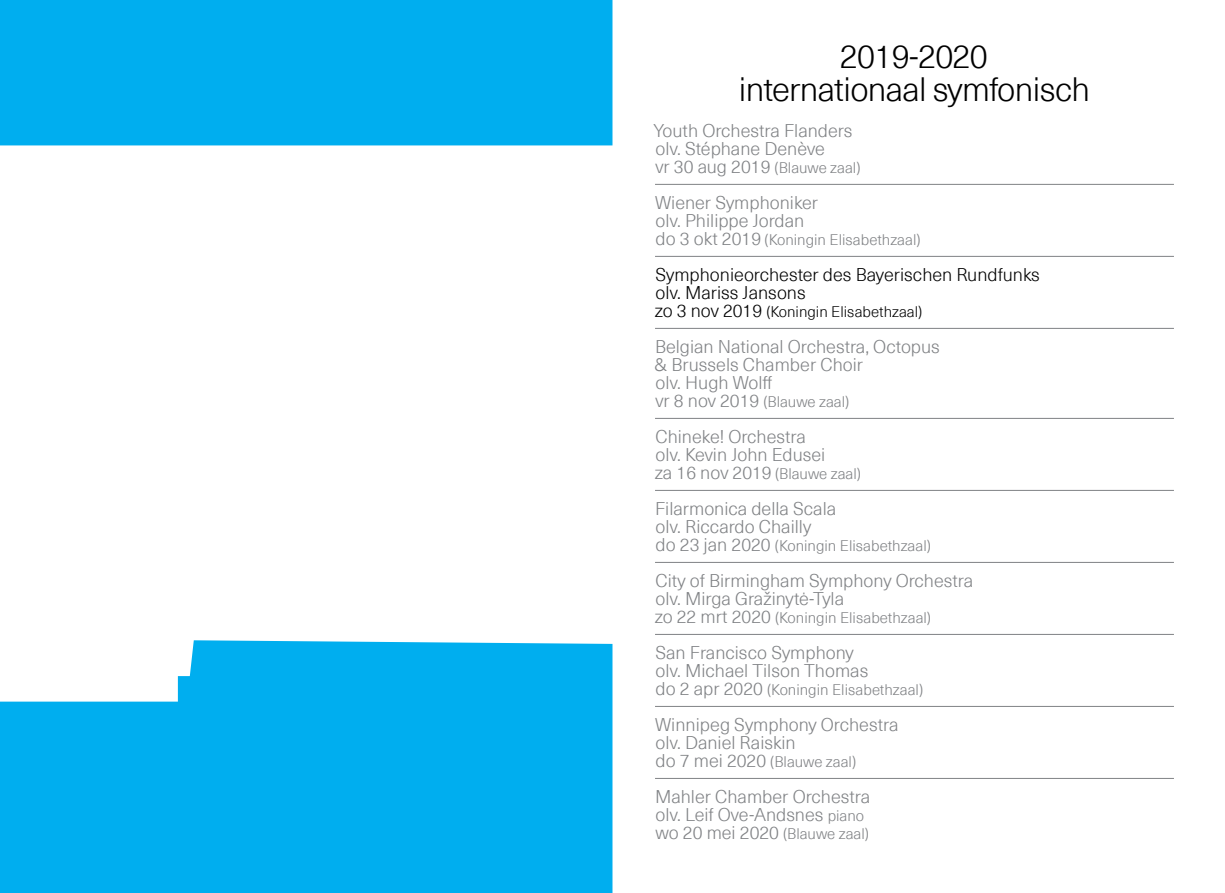
<style>
.page{position:relative;width:1225px;height:893px;background:#fff}
.page>*{position:absolute;margin:0;border:0;box-sizing:border-box;transform-origin:0 0}
.t1{font:300 33px/33px "Neue Haas Unica Pro";letter-spacing:-.02em;color:#000;text-align:center}
.t2{font:300 18px/18px "Neue Haas Unica Pro";color:#808285}
.t3{font:300 18px/18px "Neue Haas Unica Pro";color:#000}
.t4{font:300 15px "Neue Haas Unica Pro";color:#808285}
.t5{font:300 15px "Neue Haas Unica Pro";color:#000}
.s1{font-size:18px}
.s2{font-size:15px}
</style>
<div class="page">
<svg style="left:0;top:0;width:612px;height:893px"></svg>
<hr style="left:655px;top:184px;width:519px;height:1px;background:#808285">
<hr style="left:655px;top:256px;width:519px;height:1px;background:#808285">
<hr style="left:655px;top:328px;width:519px;height:1px;background:#808285">
<hr style="left:655px;top:418px;width:519px;height:1px;background:#808285">
<hr style="left:655px;top:490px;width:519px;height:1px;background:#808285">
<hr style="left:655px;top:562px;width:519px;height:1px;background:#808285">
<hr style="left:655px;top:634px;width:519px;height:1px;background:#808285">
<hr style="left:655px;top:706px;width:519px;height:1px;background:#808285">
<hr style="left:655px;top:778px;width:519px;height:1px;background:#808285">
<h1 class="t1" style="left:739px;top:40px;width:353px">2019-2020<br>internationaal symfonisch</h1>
<p class="t2" style="left:653px;top:122px;width:200px">Youth Orchestra Flanders olv. Stéphane Denève</p>
<p class="t4" style="left:655px;top:159px;width:206px"><span class="s1">vr 30 aug 2019</span> (Blauwe zaal)</p>
<p class="t2" style="left:655px;top:194px;width:164px">Wiener Symphoniker olv. Philippe Jordan</p>
<p class="t4" style="left:655px;top:231px;width:266px"><span class="s1">do 3 okt 2019</span> (Koningin Elisabethzaal)</p>
<p class="t3" style="left:655px;top:266px;width:386px">Symphonieorchester des Bayerischen Rundfunks olv. Mariss Jansons</p>
<p class="t5" style="left:654px;top:303px;width:269px"><span class="s1">zo 3 nov 2019</span> (Koningin Elisabethzaal)</p>
<p class="t2" style="left:654px;top:338px;width:287px">Belgian National Orchestra, Octopus &amp; Brussels Chamber Choir<br>olv. Hugh Wolff</p>
<p class="t4" style="left:655px;top:393px;width:195px"><span class="s1">vr 8 nov 2019</span> (Blauwe zaal)</p>
<p class="t2" style="left:655px;top:428px;width:171px">Chineke! Orchestra olv. Kevin John Edusei</p>
<p class="t4" style="left:654px;top:465px;width:208px"><span class="s1">za 16 nov 2019</span> (Blauwe zaal)</p>
<p class="t2" style="left:655px;top:500px;width:183px">Filarmonica della Scala olv. Riccardo Chailly</p>
<p class="t4" style="left:655px;top:537px;width:277px"><span class="s1">do 23 jan 2020</span> (Koningin Elisabethzaal)</p>
<p class="t2" style="left:655px;top:572px;width:319px">City of Birmingham Symphony Orchestra olv. Mirga Gražinytė-Tyla</p>
<p class="t4" style="left:654px;top:609px;width:278px"><span class="s1">zo 22 mrt 2020</span> (Koningin Elisabethzaal)</p>
<p class="t2" style="left:655px;top:644px;width:214px">San Francisco Symphony olv. Michael Tilson Thomas</p>
<p class="t4" style="left:655px;top:681px;width:269px"><span class="s1">do 2 apr 2020</span> (Koningin Elisabethzaal)</p>
<p class="t2" style="left:655px;top:716px;width:245px">Winnipeg Symphony Orchestra olv. Daniel Raiskin</p>
<p class="t4" style="left:655px;top:753px;width:202px"><span class="s1">do 7 mei 2020</span> (Blauwe zaal)</p>
<p class="t2" style="left:655px;top:788px;width:217px">Mahler Chamber Orchestra olv. Leif Ove-Andsnes <span class="s2">piano</span></p>
<p class="t4" style="left:655px;top:825px;width:215px"><span class="s1">wo 20 mei 2020</span> (Blauwe zaal)</p>
</div>
